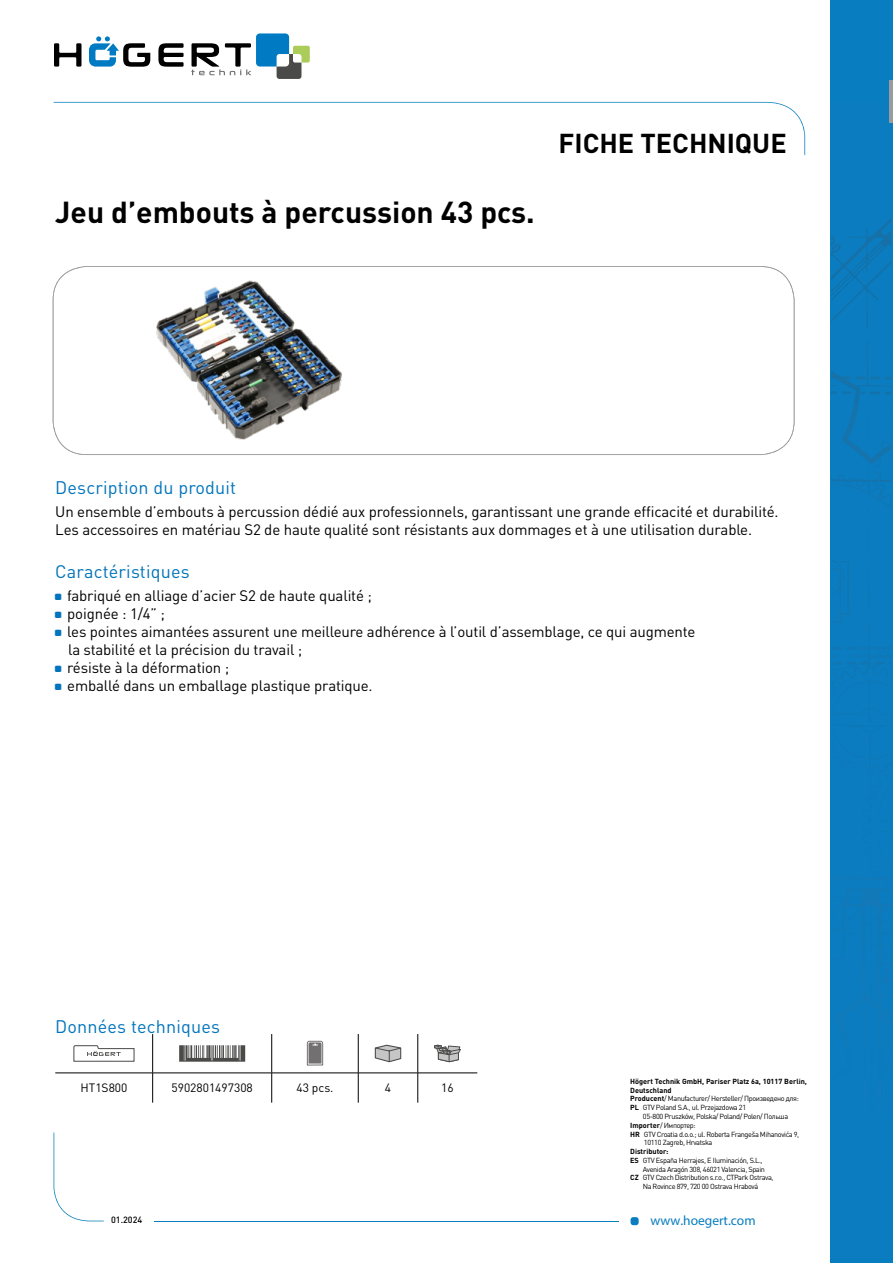
<style>
.page{position:relative;width:893px;height:1263px;background:#fff}
.page>*{position:absolute;margin:0;border:0;box-sizing:border-box;transform-origin:0 0}
.t1{font:700 30px "DIN Pro";color:#000}
.t2{font:700 27px "DIN Pro";color:#000}
.t3{font:18px "DIN Pro";letter-spacing:.01em;color:#0074bc}
.t4{font:15px/18px "DIN Pro";letter-spacing:-.01em;color:#000}
.t5{font:13.5px "Myriad Pro";color:#087dbf}
.t6{font:12px "DIN Pro";color:#000}
.t7{font:500 9px "DIN Pro";color:#000}
.t8{font:7.35px "DIN Pro";letter-spacing:-.05em;color:#000}
.t9{font:700 7.35px "DIN Pro";color:#000}
.s1{font-weight:700}
</style>
<div class="page">
<div style="left:631px;top:1217px;width:8px;height:8px;background:#087dbf;border-radius:3px"></div>
<svg style="left:54px;top:102px;width:751px;height:53px"></svg>
<svg style="left:54px;top:1132px;width:50px;height:89px"></svg>
<hr style="left:154px;top:1220px;width:465px;height:1px;background:#087dbf">
<div style="left:830px;top:0;width:63px;height:1263px;background:#087dbf"></div>
<img style="left:831px;top:273px;width:50px;height:56px">
<img style="left:867px;top:222px;width:24px;height:43px">
<img style="left:831px;top:222px;width:56px;height:42px">
<svg style="left:831px;top:341px;width:60px;height:565px"></svg>
<img style="left:863px;top:906px;width:28px;height:76px">
<img style="left:831px;top:877px;width:60px;height:2px">
<img style="left:848px;top:647px;width:43px;height:3px">
<hr style="left:890px;top:80px;width:3px;height:43px;background:#999c9e">
<svg style="left:53px;top:266px;width:741px;height:189px"></svg>
<svg style="left:54px;top:43px;width:27px;height:24px"></svg>
<svg style="left:158px;top:43px;width:26px;height:24px"></svg>
<svg style="left:89px;top:36px;width:61px;height:31px"></svg>
<svg style="left:191px;top:33px;width:119px;height:46px"></svg>
<hr style="left:152px;top:1034px;width:1px;height:39px;background:#000">
<hr style="left:271px;top:1034px;width:1px;height:39px;background:#000">
<hr style="left:358px;top:1034px;width:1px;height:39px;background:#000">
<hr style="left:418px;top:1034px;width:1px;height:39px;background:#000">
<hr style="left:152px;top:1073px;width:1px;height:30px;background:#000">
<hr style="left:271px;top:1073px;width:1px;height:30px;background:#000">
<hr style="left:358px;top:1073px;width:1px;height:30px;background:#000">
<hr style="left:418px;top:1073px;width:1px;height:30px;background:#000">
<hr style="left:55px;top:1073px;width:98px;height:1px;background:#000">
<hr style="left:153px;top:1073px;width:119px;height:1px;background:#000">
<hr style="left:272px;top:1073px;width:86px;height:1px;background:#000">
<hr style="left:358px;top:1073px;width:60px;height:1px;background:#000">
<hr style="left:418px;top:1073px;width:59px;height:1px;background:#000">
<svg style="left:73px;top:1045px;width:61px;height:17px"></svg>
<svg style="left:179px;top:1045px;width:66px;height:17px"></svg>
<svg style="left:306px;top:1040px;width:18px;height:26px"></svg>
<svg style="left:375px;top:1045px;width:26px;height:17px"></svg>
<svg style="left:434px;top:1045px;width:27px;height:17px"></svg>
<img style="left:141px;top:268px;width:215px;height:183px">
<h1 class="t1" style="left:55px;top:187px;width:481px">Jeu d’embouts à percussion 43 pcs.</h1>
<h2 class="t2" style="left:558px;top:121px;width:230px">FICHE TECHNIQUE</h2>
<p class="t3" style="left:55px;top:475px;width:182px">Description du produit</p>
<p class="t4" style="left:55px;top:501px;width:725px">Un ensemble d’embouts à percussion dédié aux professionnels, garantissant une grande efficacité et durabilité.<br>Les accessoires en matériau S2 de haute qualité sont résistants aux dommages et à une utilisation durable.</p>
<p class="t3" style="left:55px;top:559px;width:136px">Caractéristiques</p>
<p class="t4" style="left:67px;top:585px;width:630px">fabriqué en alliage d’acier S2 de haute qualité ;<br>poignée : 1/4” ;<br>les pointes aimantées assurent une meilleure adhérence à l’outil d’assemblage, ce qui augmente la stabilité et la précision du travail ;<br>résiste à la déformation ;<br>emballé dans un emballage plastique pratique.</p>
<p class="t3" style="left:55px;top:1014px;width:166px">Données techniques</p>
<p class="t6" style="left:80px;top:1080px;width:49px">HT1S800</p>
<p class="t6" style="left:171px;top:1080px;width:83px">5902801497308</p>
<p class="t6" style="left:296px;top:1080px;width:39px">43 pcs.</p>
<p class="t6" style="left:385px;top:1080px;width:8px">4</p>
<p class="t6" style="left:441px;top:1080px;width:14px">16</p>
<p class="t9" style="left:630px;top:1075px;width:178px">Högert Technik GmbH, Pariser Platz 6a, 10117 Berlin,</p>
<p class="t9" style="left:630px;top:1084px;width:43px">Deutschland</p>
<p class="t8" style="left:630px;top:1094px;width:170px"><span class="s1">Producent</span>/ Manufacturer/ Hersteller/ Произведено для:</p>
<p class="t8" style="left:630px;top:1102px;width:117px"><span class="s1">PL</span> GTV Poland S.A., ul. Przejazdowa 21</p>
<p class="t8" style="left:643px;top:1111px;width:147px">05-800 Pruszków, Polska/ Poland/ Polen/ Польша</p>
<p class="t8" style="left:630px;top:1120px;width:67px"><span class="s1">Importer</span>/ Импортер:</p>
<p class="t8" style="left:630px;top:1129px;width:171px"><span class="s1">HR</span> GTV Croatia d.o.o.; ul. Roberta Frangeša Mihanovića 9,</p>
<p class="t8" style="left:644px;top:1138px;width:70px">10110 Zagreb, Hrvatska</p>
<p class="t9" style="left:630px;top:1145px;width:40px">Distributor:</p>
<p class="t8" style="left:630px;top:1155px;width:134px"><span class="s1">ES</span> GTV España Herrajes, E Iluminación, S.L.,</p>
<p class="t8" style="left:643px;top:1164px;width:124px">Avenida Aragón 308, 46021 Valencia, Spain</p>
<p class="t8" style="left:630px;top:1173px;width:145px"><span class="s1">CZ</span> GTV Czech Distribution s.r.o., CTPark Ostrava,</p>
<p class="t8" style="left:643px;top:1181px;width:117px">Na Rovince 879, 720 00 Ostrava Hrabová</p>
<p class="t7" style="left:111px;top:1213px;width:33px">01.2024</p>
<p class="t5" style="left:651px;top:1212px;width:107px">www.hoegert.com</p>
</div>
